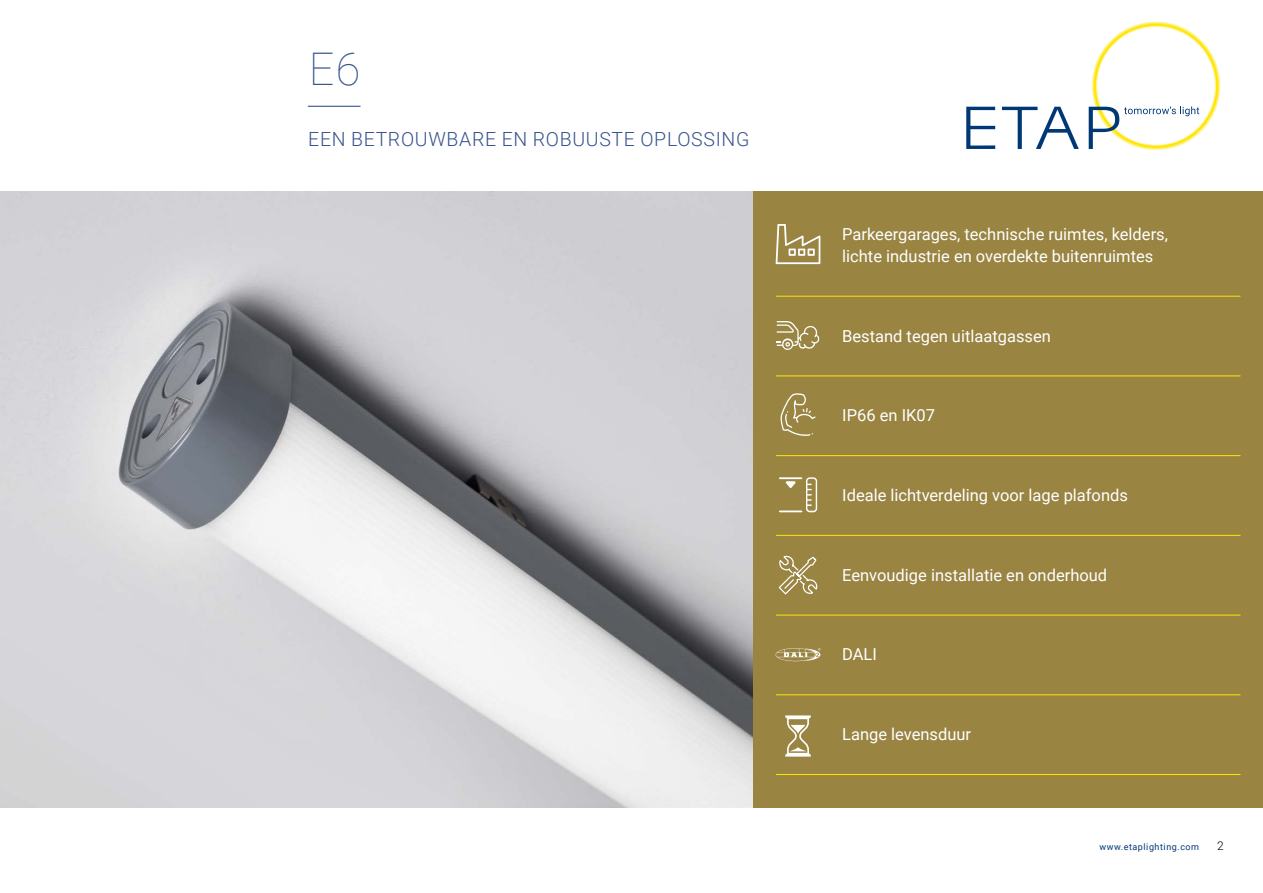
<style>
.page{position:relative;width:1263px;height:893px;background:#fff}
.page>*{position:absolute;margin:0;border:0;box-sizing:border-box;transform-origin:0 0}
.t1{font:100 45px "Roboto";color:#38548d}
.t2{font:300 19.5px "Roboto";letter-spacing:.035em;color:#38548d}
.t3{font:16.5px/21.9px "Roboto";color:#fff}
.t4{font:300 12px "Roboto";color:#000}
.t5{font:9px "Roboto";letter-spacing:.06em;color:#003876}
</style>
<div class="page">
<svg style="left:966px;top:107px;width:29px;height:42px"></svg>
<svg style="left:1002px;top:107px;width:77px;height:42px"></svg>
<svg style="left:1089px;top:21px;width:132px;height:129px"></svg>
<img style="left:0;top:191px;width:753px;height:617px">
<hr style="left:308px;top:106px;width:52px;height:1px;background:#38548d">
<div style="left:753px;top:191px;width:510px;height:617px;background:#998442"></div>
<svg style="left:776px;top:224px;width:44px;height:40px"></svg>
<svg style="left:779px;top:556px;width:38px;height:38px"></svg>
<svg style="left:775px;top:648px;width:45px;height:13px"></svg>
<svg style="left:780px;top:393px;width:36px;height:43px"></svg>
<svg style="left:785px;top:715px;width:26px;height:42px"></svg>
<svg style="left:777px;top:321px;width:43px;height:29px"></svg>
<svg style="left:785px;top:481px;width:11px;height:7px"></svg>
<hr style="left:780px;top:477px;width:21px;height:2px;background:#fff">
<hr style="left:780px;top:510px;width:21px;height:2px;background:#fff">
<svg style="left:806px;top:477px;width:11px;height:35px"></svg>
<hr style="left:776px;top:296px;width:464px;height:1px;background:#ffe600">
<hr style="left:776px;top:375px;width:464px;height:1px;background:#ffe600">
<hr style="left:776px;top:455px;width:464px;height:1px;background:#ffe600">
<hr style="left:776px;top:535px;width:464px;height:1px;background:#ffe600">
<hr style="left:776px;top:615px;width:464px;height:1px;background:#ffe600">
<hr style="left:776px;top:694px;width:464px;height:1px;background:#ffe600">
<hr style="left:776px;top:774px;width:464px;height:1px;background:#ffe600">
<h1 class="t1" style="left:309px;top:37px;width:53px">E6</h1>
<p class="t2" style="left:308px;top:125px;width:443px">EEN BETROUWBARE EN ROBUUSTE OPLOSSING</p>
<p class="t3" style="left:842px;top:223px;width:327px">Parkeergarages, technische ruimtes, kelders, lichte industrie en overdekte buitenruimtes</p>
<p class="t3" style="left:842px;top:324px;width:210px">Bestand tegen uitlaatgassen</p>
<p class="t3" style="left:842px;top:404px;width:94px">IP66 en IK07</p>
<p class="t3" style="left:842px;top:484px;width:287px">Ideale lichtverdeling voor lage plafonds</p>
<p class="t3" style="left:842px;top:563px;width:267px">Eenvoudige installatie en onderhoud</p>
<p class="t3" style="left:842px;top:643px;width:36px">DALI</p>
<p class="t3" style="left:842px;top:723px;width:131px">Lange levensduur</p>
<p class="t5" style="left:1099px;top:841px;width:101px">www.etaplighting.com</p>
<p class="t4" style="left:1217px;top:838px;width:8px">2</p>
</div>
